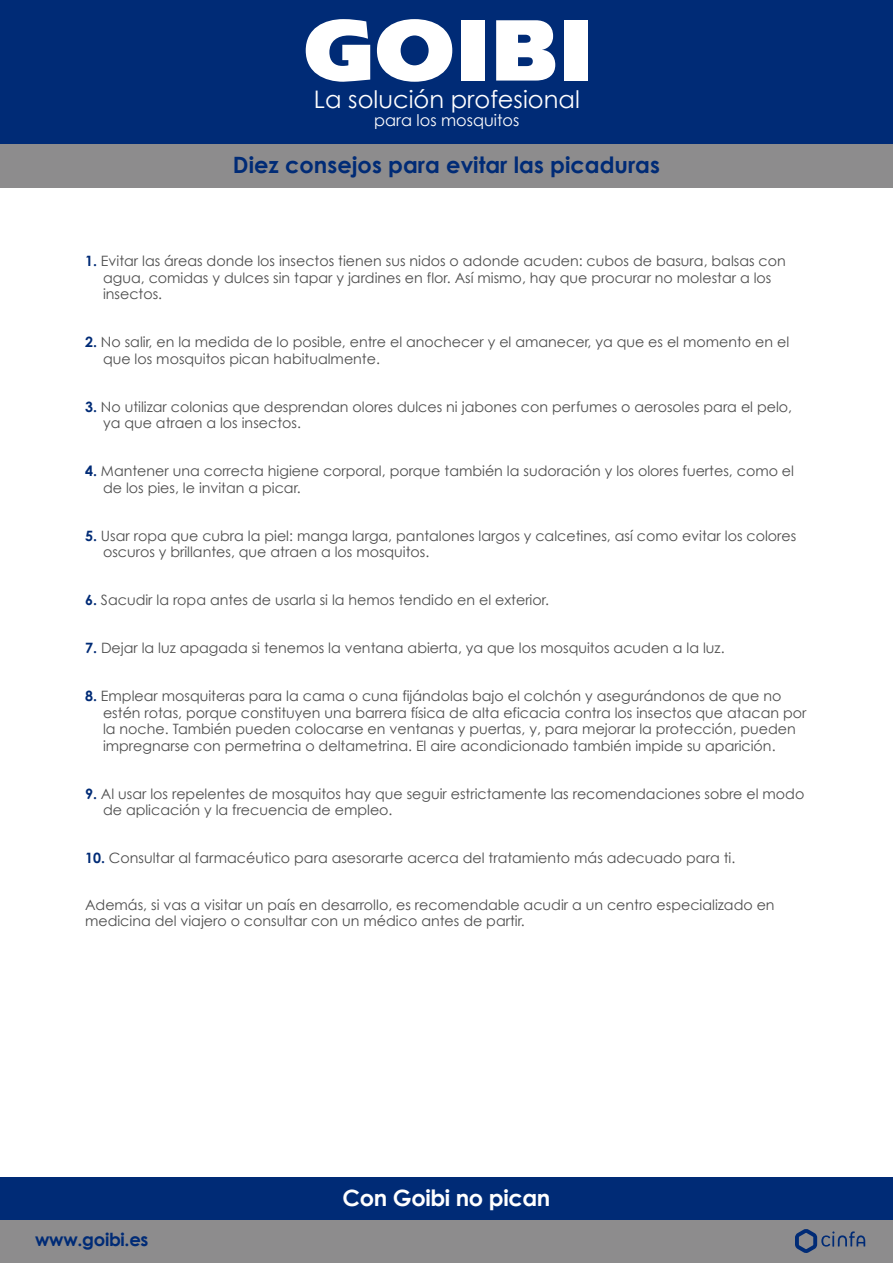
<style>
.page{position:relative;width:893px;height:1263px;background:#fff}
.page>*{position:absolute;margin:0;border:0;box-sizing:border-box;transform-origin:0 0}
.t1{font:24.15px "Century Gothic";color:#fff}
.t2{font:700 22.5px "Century Gothic";color:#002b76}
.t3{font:700 22.5px "Century Gothic";letter-spacing:-.015em;color:#fff}
.t4{font:700 18px "Century Gothic";letter-spacing:-.015em;color:#002b76}
.t5{font:16.05px "Century Gothic";color:#fff}
.t6{font:14.25px/16.5px "Century Gothic";color:#4d4d4d}
.s1{font-weight:700;color:#002b76}
</style>
<div class="page">
<div style="left:0;top:0;width:893px;height:158px;background:#002b76"></div>
<div style="left:0;top:1177px;width:893px;height:43px;background:#002b76"></div>
<div style="left:0;top:145px;width:893px;height:43px;background:#8d8c8d"></div>
<div style="left:0;top:1220px;width:893px;height:43px;background:#8d8c8d"></div>
<svg style="left:795px;top:1229px;width:70px;height:24px"></svg>
<svg style="left:306px;top:19px;width:64px;height:63px"></svg>
<svg style="left:377px;top:19px;width:75px;height:63px"></svg>
<div style="left:461px;top:20px;width:23px;height:61px;background:#fff"></div>
<svg style="left:496px;top:20px;width:59px;height:61px"></svg>
<div style="left:564px;top:20px;width:24px;height:61px;background:#fff"></div>
<h1 class="t1" style="left:314px;top:85px;width:267px">La solución profesional</h1>
<p class="t5" style="left:374px;top:111px;width:147px">para los mosquitos</p>
<h2 class="t2" style="left:233px;top:151px;width:429px">Diez consejos para evitar las picaduras</h2>
<p class="t6" style="left:103px;top:253px;width:684px;text-indent:-18px"><span class="s1">1.</span> Evitar las áreas donde los insectos tienen sus nidos o adonde acuden: cubos de basura, balsas con agua, comidas y dulces sin tapar y jardines en flor. Así mismo, hay que procurar no molestar a los insectos.</p>
<p class="t6" style="left:103px;top:334px;width:688px;text-indent:-18px"><span class="s1">2.</span> No salir, en la medida de lo posible, entre el anochecer y el amanecer, ya que es el momento en el que los mosquitos pican habitualmente.</p>
<p class="t6" style="left:103px;top:398px;width:691px;text-indent:-18px"><span class="s1">3.</span> No utilizar colonias que desprendan olores dulces ni jabones con perfumes o aerosoles para el pelo, ya que atraen a los insectos.</p>
<p class="t6" style="left:103px;top:463px;width:692px;text-indent:-18px"><span class="s1">4.</span> Mantener una correcta higiene corporal, porque también la sudoración y los olores fuertes, como el de los pies, le invitan a picar.</p>
<p class="t6" style="left:103px;top:527px;width:695px;text-indent:-18px"><span class="s1">5.</span> Usar ropa que cubra la piel: manga larga, pantalones largos y calcetines, así como evitar los colores oscuros y brillantes, que atraen a los mosquitos.</p>
<p class="t6" style="left:85px;top:592px;width:465px"><span class="s1">6.</span> Sacudir la ropa antes de usarla si la hemos tendido en el exterior.</p>
<p class="t6" style="left:85px;top:640px;width:641px"><span class="s1">7.</span> Dejar la luz apagada si tenemos la ventana abierta, ya que los mosquitos acuden a la luz.</p>
<p class="t6" style="left:103px;top:688px;width:705px;text-indent:-18px"><span class="s1">8.</span> Emplear mosquiteras para la cama o cuna fijándolas bajo el colchón y asegurándonos de que no estén rotas, porque constituyen una barrera física de alta eficacia contra los insectos que atacan por la noche. También pueden colocarse en ventanas y puertas, y, para mejorar la protección, pueden impregnarse con permetrina o deltametrina. El aire acondicionado también impide su aparición.</p>
<p class="t6" style="left:103px;top:785px;width:703px;text-indent:-18px"><span class="s1">9.</span> Al usar los repelentes de mosquitos hay que seguir estrictamente las recomendaciones sobre el modo de aplicación y la frecuencia de empleo.</p>
<p class="t6" style="left:85px;top:850px;width:652px"><span class="s1">10.</span> Consultar al farmacéutico para asesorarte acerca del tratamiento más adecuado para ti.</p>
<p class="t6" style="left:85px;top:896px;width:691px">Además, si vas a visitar un país en desarrollo, es recomendable acudir a un centro especializado en medicina del viajero o consultar con un médico antes de partir.</p>
<p class="t4" style="left:35px;top:1228px;width:115px">www.goibi.es</p>
<h2 class="t3" style="left:343px;top:1183px;width:209px">Con Goibi no pican</h2>
</div>
